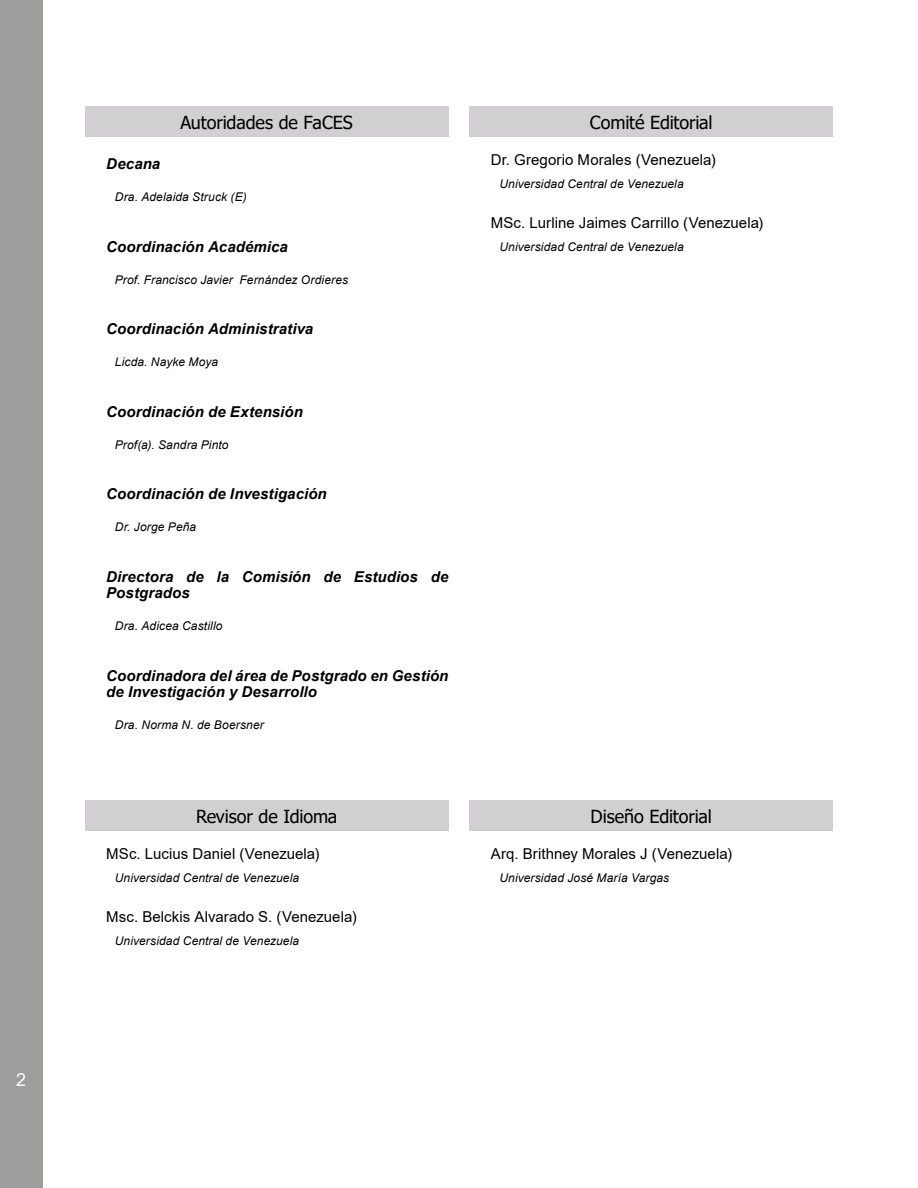
<style>
.page{position:relative;width:918px;height:1188px;background:#fff}
.page>*{position:absolute;margin:0;border:0;box-sizing:border-box;transform-origin:0 0}
.t1{font:18px "Tahoma";letter-spacing:-.01em;color:#000}
.t2{font:18px "Arial";color:#fff}
.t3{font:italic 700 15px/16.5px "Arial";letter-spacing:.005em;color:#000}
.t4{font:15px "Arial";color:#000}
.t5{font:italic 12px "Arial";letter-spacing:.01em;color:#000}
</style>
<div class="page">
<div style="left:0;top:0;width:42px;height:1188px;background:#9d9d9c"></div>
<div style="left:470px;top:106px;width:363px;height:31px;background:#d2cfd2"></div>
<div style="left:85px;top:801px;width:363px;height:30px;background:#d2cfd2"></div>
<div style="left:470px;top:801px;width:363px;height:30px;background:#d2cfd2"></div>
<div style="left:85px;top:106px;width:363px;height:31px;background:#d2cfd2"></div>
<h1 class="t2" style="left:16px;top:1068px;width:12px">2</h1>
<h1 class="t1" style="left:180px;top:110px;width:174px">Autoridades de FaCES</h1>
<p class="t3" style="left:106px;top:156px;width:55px">Decana</p>
<p class="t5" style="left:115px;top:189px;width:134px">Dra. Adelaida Struck (E)</p>
<p class="t3" style="left:106px;top:239px;width:183px">Coordinación Académica</p>
<p class="t5" style="left:115px;top:272px;width:235px">Prof. Francisco Javier Fernández Ordieres</p>
<p class="t3" style="left:106px;top:321px;width:209px">Coordinación Administrativa</p>
<p class="t5" style="left:115px;top:354px;width:105px">Licda. Nayke Moya</p>
<p class="t3" style="left:106px;top:404px;width:198px">Coordinación de Extensión</p>
<p class="t5" style="left:115px;top:437px;width:115px">Prof(a). Sandra Pinto</p>
<p class="t3" style="left:106px;top:486px;width:222px">Coordinación de Investigación</p>
<p class="t5" style="left:115px;top:519px;width:83px">Dr. Jorge Peña</p>
<p class="t3" style="left:106px;top:569px;width:344px">Directora de la Comisión de Estudios de<br>Postgrados</p>
<p class="t5" style="left:115px;top:618px;width:109px">Dra. Adicea Castillo</p>
<p class="t3" style="left:106px;top:668px;width:344px">Coordinadora del área de Postgrado en Gestión de Investigación y Desarrollo</p>
<p class="t5" style="left:115px;top:717px;width:151px">Dra. Norma N. de Boersner</p>
<h1 class="t1" style="left:196px;top:804px;width:143px">Revisor de Idioma</h1>
<p class="t4" style="left:106px;top:844px;width:215px">MSc. Lucius Daniel (Venezuela)</p>
<p class="t5" style="left:115px;top:870px;width:186px">Universidad Central de Venezuela</p>
<p class="t4" style="left:106px;top:907px;width:252px">Msc. Belckis Alvarado S. (Venezuela)</p>
<p class="t5" style="left:115px;top:933px;width:186px">Universidad Central de Venezuela</p>
<h1 class="t1" style="left:590px;top:110px;width:124px">Comité Editorial</h1>
<p class="t4" style="left:491px;top:149px;width:226px">Dr. Gregorio Morales (Venezuela)</p>
<p class="t5" style="left:499px;top:176px;width:186px">Universidad Central de Venezuela</p>
<p class="t4" style="left:491px;top:212px;width:274px">MSc. Lurline Jaimes Carrillo (Venezuela)</p>
<p class="t5" style="left:499px;top:239px;width:186px">Universidad Central de Venezuela</p>
<h1 class="t1" style="left:591px;top:804px;width:123px">Diseño Editorial</h1>
<p class="t4" style="left:491px;top:844px;width:243px">Arq. Brithney Morales J (Venezuela)</p>
<p class="t5" style="left:499px;top:870px;width:171px">Universidad José María Vargas</p>
</div>
